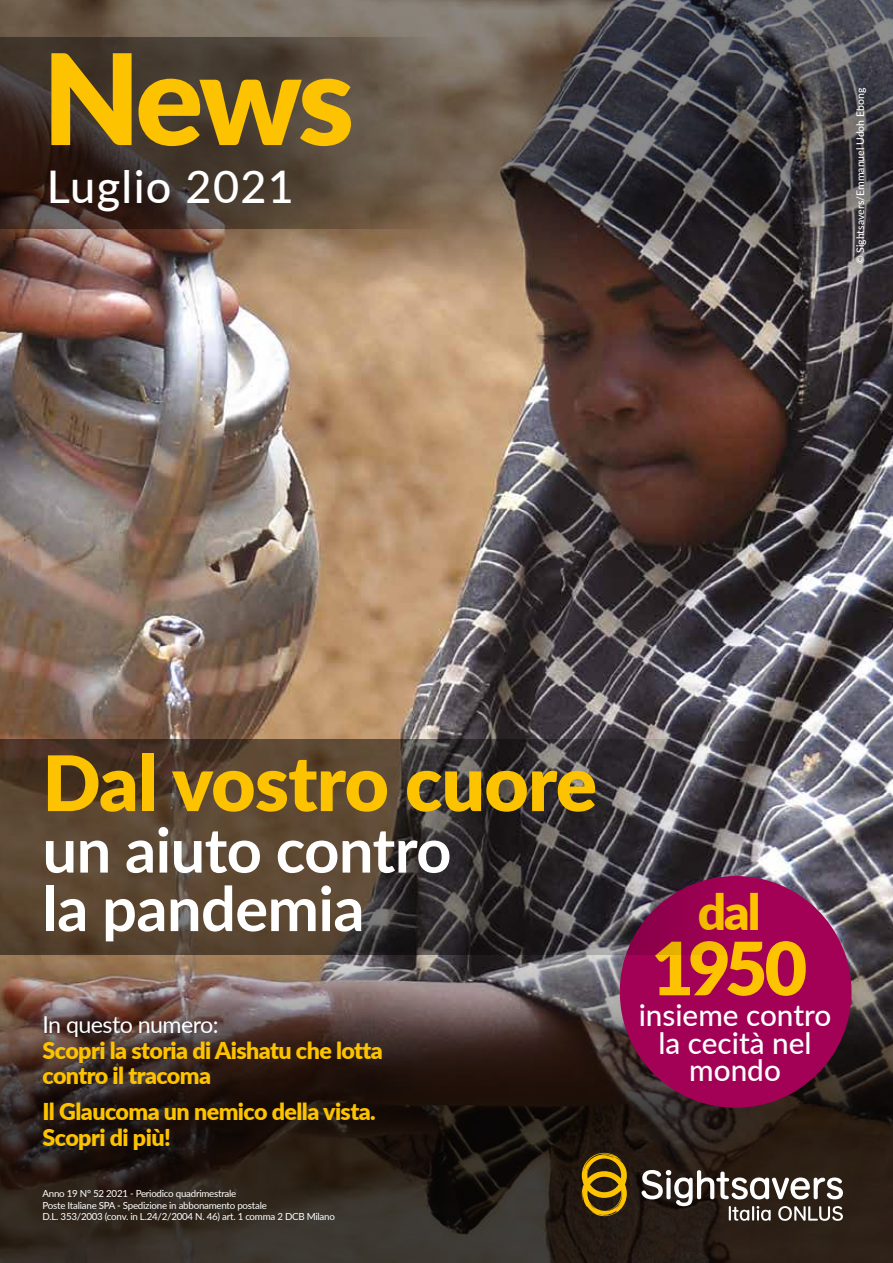
<style>
.page{position:relative;width:893px;height:1263px;background:#fff}
.page>*{position:absolute;margin:0;border:0;box-sizing:border-box;transform-origin:0 0}
.t1{font:900 126px "Lato";color:#fdc300}
.t2{font:900 76.5px "Lato";letter-spacing:-.01em;color:#fdc300}
.t3{font:900 73.5px "Lato";color:#fdc300}
.t4{font:700 61.5px/58.5px "Lato";letter-spacing:-.01em;color:#fff}
.t5{font:900 49.5px "Lato";color:#fdc300}
.t6{font:500 45px "Lato";letter-spacing:.03em;color:#fff}
.t7{font:500 29.7px/27.5px "Lato";color:#fff;text-align:center}
.t8{font:900 23.25px/25.5px "Lato";letter-spacing:-.025em;color:#fdc300}
.t9{font:23.25px "Lato";letter-spacing:-.025em;color:#fff}
.t10{font:500 10.5px "Lato";color:#fff}
.t11{font:9.75px/11.7px "Lato";letter-spacing:-.025em;color:#fff}
</style>
<div class="page">
<img style="left:0;top:302px;width:893px;height:595px">
<img style="left:0;top:897px;width:893px;height:107px">
<svg style="left:0;top:1004px;width:893px;height:259px;background:#2f241e"></svg>
<img style="left:0;top:0;width:893px;height:302px">
<div style="left:620px;top:876px;width:231px;height:232px;background:#a30156;border-radius:50%"></div>
<svg style="left:582px;top:1152px;width:45px;height:64px;background:#7f610a"></svg>
<svg style="left:641px;top:1170px;width:202px;height:51px"></svg>
<svg style="left:0;top:739px;width:774px;height:215px;background:#503c38"></svg>
<svg style="left:0;top:37px;width:466px;height:191px;background:#4f4236"></svg>
<h1 class="t1" style="left:43px;top:4px;width:313px">News</h1>
<h3 class="t6" style="left:47px;top:155px;width:249px">Luglio 2021</h3>
<p class="t10" style="left:853px;top:264px;width:178px;rotate:-90deg">© Sightsavers/Emmanuel Udoh Ebong</p>
<h2 class="t2" style="left:43px;top:726px;width:556px">Dal vostro cuore</h2>
<h3 class="t4" style="left:43px;top:818px;width:410px">un aiuto contro la pandemia</h3>
<h3 class="t9" style="left:43px;top:1008px;width:177px">In questo numero:</h3>
<h3 class="t8" style="left:43px;top:1036px;width:342px">Scopri la storia di Aishatu che lotta contro il tracoma</h3>
<h3 class="t8" style="left:43px;top:1098px;width:335px">Il Glaucoma un nemico della vista.<br>Scopri di più!</h3>
<p class="t11" style="left:43px;top:1187px;width:294px">Anno 19 N° 52 2021 - Periodico quadrimestrale<br>Poste Italiane SPA - Spedizione in abbonamento postale<br>D.L. 353/2003 (conv. in L.24/2/2004 N. 46) art. 1 comma 2 DCB Milano</p>
<h3 class="t5" style="left:698px;top:874px;width:64px">dal</h3>
<h3 class="t3" style="left:651px;top:913px;width:157px">1950</h3>
<h3 class="t7" style="left:639px;top:1001px;width:194px">insieme contro la cecità nel mondo</h3>
</div>
